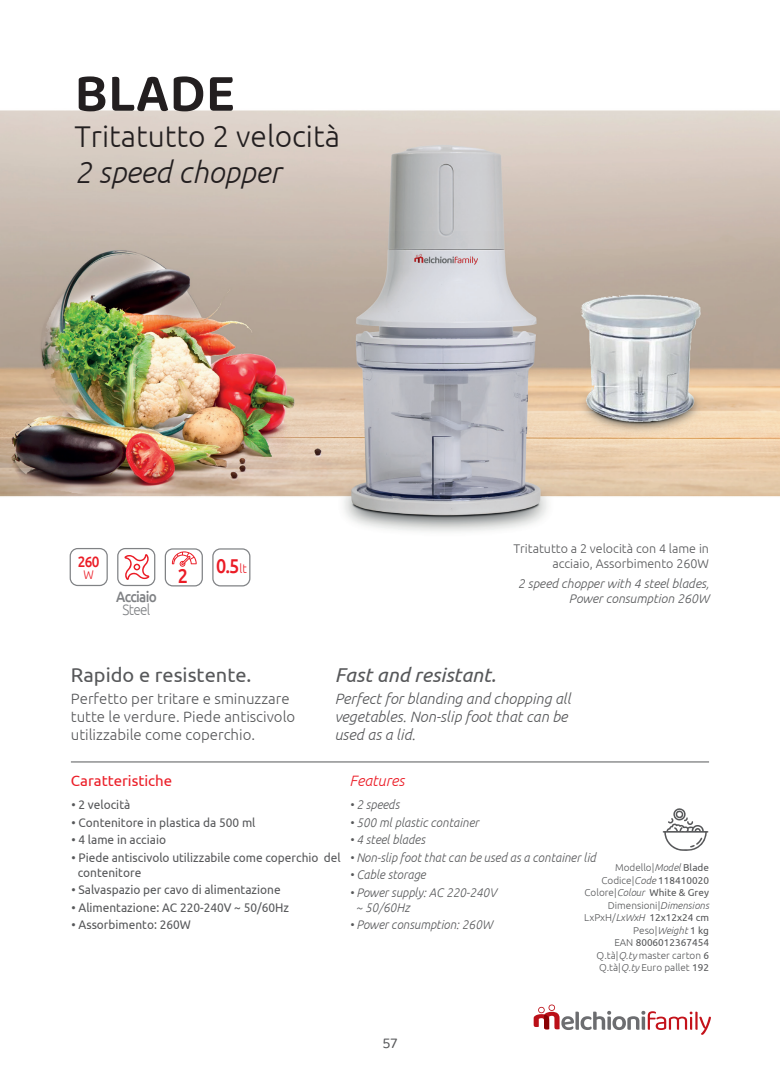
<style>
.page{position:relative;width:780px;height:1088px;background:#fff}
.page>*{position:absolute;margin:0;border:0;box-sizing:border-box;transform-origin:0 0}
.t1{font:600 55px "Baloo Paaji 2";color:#231f20}
.t2{font:300 30px "Ubuntu";color:#231f20}
.t3{font:italic 300 30px "Ubuntu";color:#231f20}
.t4{font:20px "Ubuntu";color:#57585a}
.t5{font:italic 20px "Ubuntu";color:#57585a}
.t6{font:500 20px "Ubuntu";color:#eb1c26;scale:.9 1}
.t7{font:300 15px/18px "Ubuntu";color:#57585a}
.t8{font:italic 300 15px/18px "Ubuntu";color:#57585a}
.t9{font:15px "Ubuntu";color:#eb1c26}
.t10{font:italic 300 15px "Ubuntu";color:#eb1c26}
.t11{font:500 15px "Ubuntu";letter-spacing:-.05em;color:#808285;scale:.9 1}
.t12{font:300 15px "Ubuntu";letter-spacing:-.05em;color:#808285;scale:.9 1}
.t13{font:500 15px "Ubuntu";color:#eb1c26;scale:.9 1}
.t14{font:15px "Baloo Paaji 2";color:#57585a}
.t15{font:12.5px/15px "Ubuntu";color:#57585a;scale:.95 1}
.t16{font:italic 300 12.5px/15px "Ubuntu";color:#57585a;scale:.95 1}
.t17{font:300 12.5px/15px "Ubuntu";color:#57585a;text-align:right}
.t18{font:italic 300 12.5px/15px "Ubuntu";color:#57585a;text-align:right}
.t19{font:300 12.5px "Ubuntu";color:#eb1c26;scale:.9 1}
.t20{font:300 10px/12.5px "Ubuntu";color:#57585a;text-align:right}
.s1{font-weight:300;font-size:12.5px}
.s2{font-style:italic}
.s3{font-weight:400}
</style>
<div class="page">
<img style="left:0;top:110px;width:780px;height:477px">
<svg style="left:662px;top:808px;width:46px;height:43px"></svg>
<hr style="left:71px;top:761px;width:638px;height:1px;background:#57585a">
<div style="left:117px;top:548px;width:38px;height:38px;border:1px solid #808285;border-radius:8px"></div>
<div style="left:70px;top:548px;width:38px;height:38px;border:1px solid #808285;border-radius:8px"></div>
<svg style="left:124px;top:554px;width:25px;height:26px"></svg>
<div style="left:165px;top:548px;width:38px;height:38px;border:1px solid #808285;border-radius:8px"></div>
<svg style="left:172px;top:551px;width:25px;height:16px"></svg>
<div style="left:212px;top:548px;width:38px;height:38px;border:1px solid #808285;border-radius:8px"></div>
<svg style="left:533px;top:1004px;width:178px;height:31px"></svg>
<h1 class="t1" style="left:74px;top:59px;width:162px">BLADE</h1>
<h2 class="t2" style="left:74px;top:118px;width:267px">Tritatutto 2 velocità</h2>
<h2 class="t3" style="left:74px;top:154px;width:208px">2 speed chopper</h2>
<p class="t13" style="left:78px;top:553px;width:26px">260</p>
<p class="t19" style="left:83px;top:567px;width:13px">W</p>
<h3 class="t6" style="left:178px;top:563px;width:13px">2</h3>
<p class="t11" style="left:116px;top:587px;width:47px">Acciaio</p>
<p class="t12" style="left:123px;top:601px;width:32px">Steel</p>
<h3 class="t6" style="left:216px;top:553px;width:36px">0.5<span class="s1">lt</span></h3>
<p class="t17" style="left:513px;top:541px;width:197px">Tritatutto a 2 velocità con 4 lame in acciaio, Assorbimento 260W</p>
<p class="t18" style="left:518px;top:576px;width:193px">2 speed chopper with 4 steel blades,<br>Power consumption 260W</p>
<h3 class="t4" style="left:71px;top:662px;width:182px">Rapido e resistente.</h3>
<p class="t7" style="left:71px;top:689px;width:226px">Perfetto per tritare e sminuzzare tutte le verdure. Piede antiscivolo utilizzabile come coperchio.</p>
<h3 class="t5" style="left:335px;top:662px;width:163px">Fast and resistant.</h3>
<p class="t8" style="left:335px;top:689px;width:238px">Perfect for blanding and chopping all vegetables. Non-slip foot that can be used as a lid.</p>
<p class="t9" style="left:71px;top:771px;width:103px">Caratteristiche</p>
<p class="t10" style="left:349px;top:771px;width:56px">Features</p>
<p class="t15" style="left:71px;top:797px;width:63px">• 2 velocità</p>
<p class="t15" style="left:71px;top:814px;width:195px">• Contenitore in plastica da 500 ml</p>
<p class="t15" style="left:71px;top:832px;width:101px">• 4 lame in acciaio</p>
<p class="t15" style="left:78px;top:849px;width:278px;text-indent:-6px">• Piede antiscivolo utilizzabile come coperchio del contenitore</p>
<p class="t15" style="left:71px;top:882px;width:222px">• Salvaspazio per cavo di alimentazione</p>
<p class="t15" style="left:71px;top:899px;width:230px">• Alimentazione: AC 220-240V ~ 50/60Hz</p>
<p class="t15" style="left:71px;top:917px;width:127px">• Assorbimento: 260W</p>
<p class="t16" style="left:349px;top:797px;width:54px">• 2 speeds</p>
<p class="t16" style="left:349px;top:814px;width:137px">• 500 ml plastic container</p>
<p class="t16" style="left:349px;top:832px;width:81px">• 4 steel blades</p>
<p class="t16" style="left:349px;top:849px;width:261px">• Non-slip foot that can be used as a container lid</p>
<p class="t16" style="left:349px;top:867px;width:82px">• Cable storage</p>
<p class="t16" style="left:356px;top:884px;width:150px;text-indent:-6px">• Power supply: AC 220-240V ~ 50/60Hz</p>
<p class="t16" style="left:349px;top:917px;width:152px">• Power consumption: 260W</p>
<p class="t20" style="left:584px;top:861px;width:126px">Modello|<span class="s2">Model</span> <span class="s3">Blade<br></span>Codice|<span class="s2">Code</span> <span class="s3">118410020<br></span>Colore|<span class="s2">Colour</span> <span class="s3">White &amp; Grey<br></span>Dimensioni|<span class="s2">Dimensions<br></span>LxPxH/<span class="s2">LxWxH</span> <span class="s3">12x12x24 cm<br></span>Peso|<span class="s2">Weight</span> <span class="s3">1 kg<br></span>EAN <span class="s3">8006012367454<br></span>Q.tà|<span class="s2">Q.ty</span> master carton <span class="s3">6<br></span>Q.tà|<span class="s2">Q.ty</span> Euro pallet <span class="s3">192</span></p>
<p class="t14" style="left:382px;top:1034px;width:16px">57</p>
</div>
